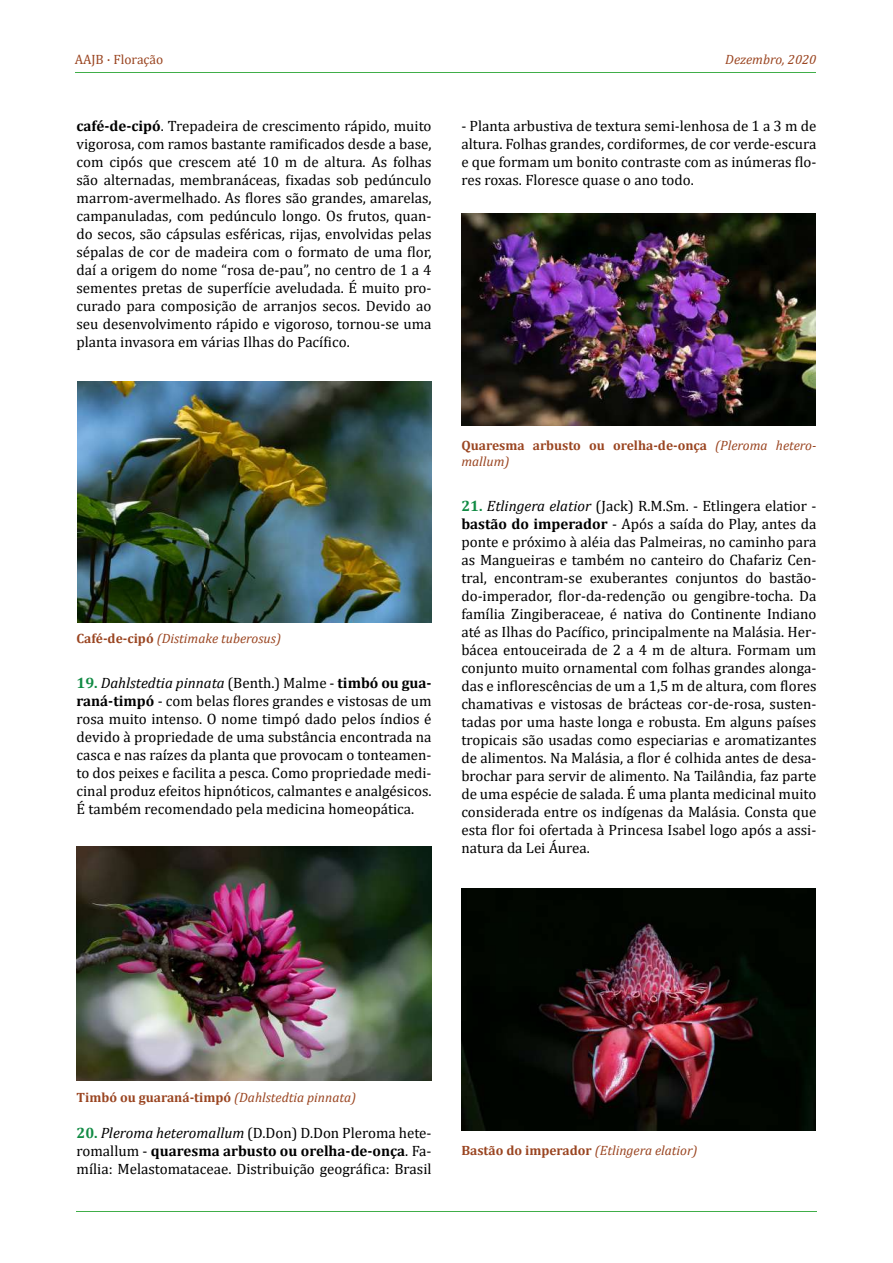
<style>
.page{position:relative;width:893px;height:1263px;background:#fff}
.page>*{position:absolute;margin:0;border:0;box-sizing:border-box;transform-origin:0 0}
.t1{font:15px/18px "Cambria";color:#000;text-align:justify}
.t2{font:700 13.5px/16.2px "Cambria";color:#9a4521}
.t3{font:italic 13.5px "Cambria";color:#9a4521}
.t4{font:13.5px "Cambria";color:#9a4521}
.s1{font-weight:700}
.s2{font-weight:700;font-style:normal}
.s3{font-weight:700;color:#118b44}
.s4{font-style:italic}
.s5{font-weight:400;font-style:italic}
</style>
<div class="page">
<hr style="left:76px;top:1211px;width:741px;height:1px;background:#40ae49">
<hr style="left:75px;top:72px;width:741px;height:1px;background:#40ae49">
<img style="left:77px;top:381px;width:355px;height:242px">
<img style="left:77px;top:847px;width:355px;height:233px">
<img style="left:461px;top:213px;width:355px;height:213px">
<img style="left:461px;top:889px;width:355px;height:241px">
<p class="t4" style="left:75px;top:51px;width:90px">AAJB · Floração</p>
<p class="t3" style="left:725px;top:50px;width:93px">Dezembro, 2020</p>
<p class="t1" style="left:77px;top:117px;width:357px"><span class="s1">café-de-cipó</span>. Trepadeira de crescimento rápido, muito vigorosa, com ramos bastante ramificados desde a base, com cipós que crescem até 10 m de altura. As folhas são alternadas, membranáceas, fixadas sob pedúnculo marrom-avermelhado. As flores são grandes, amarelas, campanuladas, com pedúnculo longo. Os frutos, quan&shy;do secos, são cápsulas esféricas, rijas, envolvidas pelas sépalas de cor de madeira com o formato de uma flor, daí a origem do nome “rosa de-pau”, no centro de 1 a 4 sementes pretas de superfície aveludada. É muito pro&shy;curado para composição de arranjos secos. Devido ao seu desenvolvimento rápido e vigoroso, tornou-se uma planta invasora em várias Ilhas do Pacífico.</p>
<p class="t1" style="left:461px;top:117px;width:357px">- Planta arbustiva de textura semi-lenhosa de 1 a 3 m de altura. Folhas grandes, cordiformes, de cor verde-escura e que formam um bonito contraste com as inúmeras flo&shy;res roxas. Floresce quase o ano todo.</p>
<p class="t3" style="left:77px;top:629px;width:206px"><span class="s2">Café-de-cipó</span> (Distimake tuberosus)</p>
<p class="t1" style="left:77px;top:674px;width:357px"><span class="s3">19.</span> <span class="s4">Dahlstedtia pinnata</span> (Benth.) Malme - <span class="s1">timbó ou gua&shy;raná-timpó</span> - com belas flores grandes e vistosas de um rosa muito intenso. O nome timpó dado pelos índios é devido à propriedade de uma substância encontrada na casca e nas raízes da planta que provocam o tonteamen&shy;to dos peixes e facilita a pesca. Como propriedade medi&shy;cinal produz efeitos hipnóticos, calmantes e analgésicos.<br>É também recomendado pela medicina homeopática.</p>
<p class="t2" style="left:461px;top:437px;width:357px">Quaresma arbusto ou orelha-de-onça <span class="s5">(Pleroma hetero&shy;mallum)</span></p>
<p class="t1" style="left:461px;top:497px;width:357px"><span class="s3">21.</span> <span class="s4">Etlingera elatior</span> (Jack) R.M.Sm. - Etlingera elatior - <span class="s1">bastão do imperador</span> - Após a saída do Play, antes da ponte e próximo à aléia das Palmeiras, no caminho para as Mangueiras e também no canteiro do Chafariz Cen&shy;tral, encontram-se exuberantes conjuntos do bastão&shy;do-imperador, flor-da-redenção ou gengibre-tocha. Da família Zingiberaceae, é nativa do Continente Indiano até as Ilhas do Pacífico, principalmente na Malásia. Her&shy;bácea entouceirada de 2 a 4 m de altura. Formam um conjunto muito ornamental com folhas grandes alonga&shy;das e inflorescências de um a 1,5 m de altura, com flores chamativas e vistosas de brácteas cor-de-rosa, susten&shy;tadas por uma haste longa e robusta. Em alguns países tropicais são usadas como especiarias e aromatizantes de alimentos. Na Malásia, a flor é colhida antes de desa&shy;brochar para servir de alimento. Na Tailândia, faz parte de uma espécie de salada. É uma planta medicinal muito considerada entre os indígenas da Malásia. Consta que esta flor foi ofertada à Princesa Isabel logo após a assi&shy;natura da Lei Áurea.</p>
<p class="t2" style="left:77px;top:1089px;width:281px">Timbó ou guaraná-timpó <span class="s5">(Dahlstedtia pinnata)</span></p>
<p class="t1" style="left:77px;top:1124px;width:357px"><span class="s3">20.</span> <span class="s4">Pleroma heteromallum</span> (D.Don) D.Don Pleroma hete&shy;romallum - <span class="s1">quaresma arbusto ou orelha-de-onça</span>. Fa&shy;mília: Melastomataceae. Distribuição geográfica: Brasil</p>
<p class="t3" style="left:461px;top:1140px;width:238px"><span class="s2">Bastão do imperador</span> (Etlingera elatior)</p>
</div>
